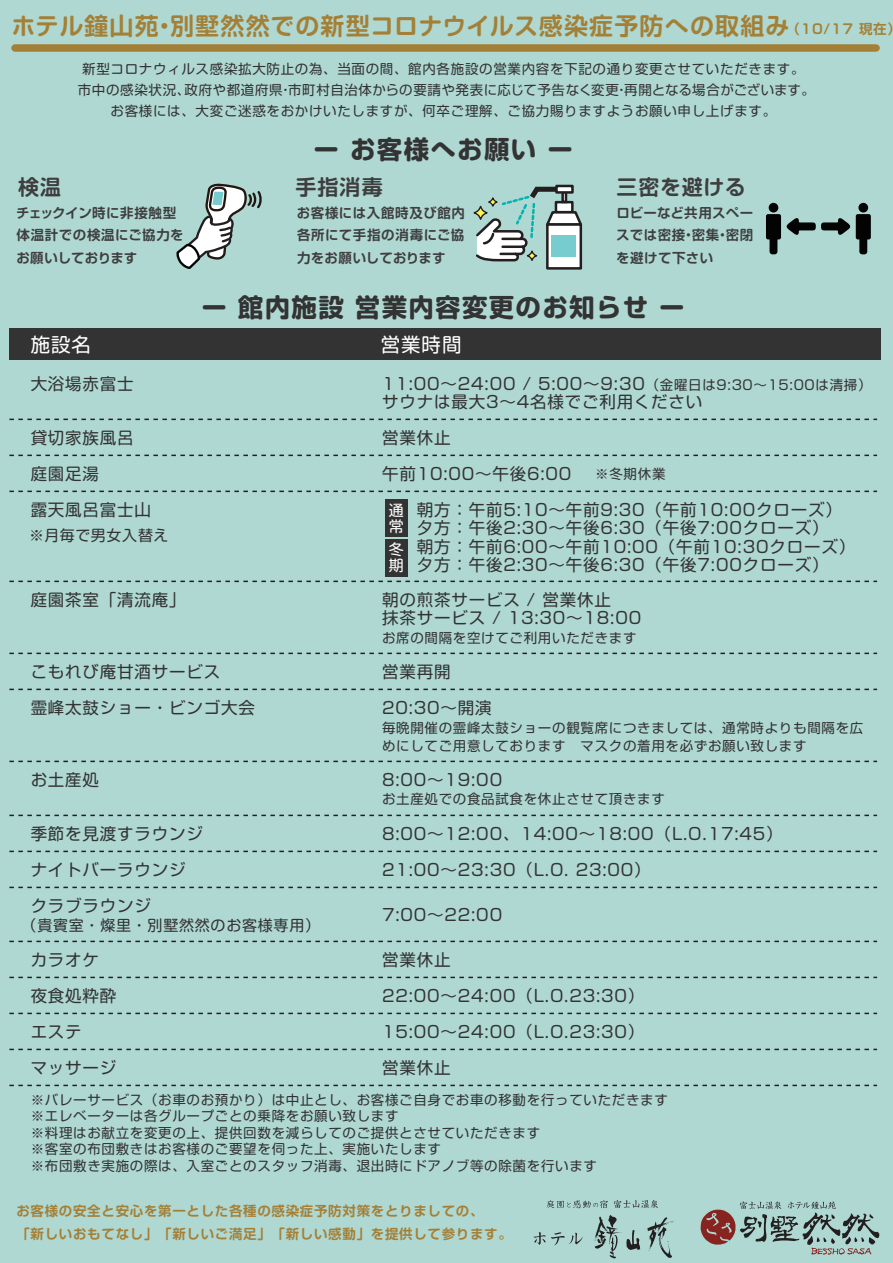
<style>
.page{position:relative;width:893px;height:1263px;background:#afd8d2}
.page>*{position:absolute;margin:0;border:0;box-sizing:border-box;transform-origin:0 0}
.t1{font:700 25.5px "Soft Go Std";letter-spacing:.05em;color:#333334}
.t2{font:700 24px "Soft Go Std De";letter-spacing:.05em;color:#a48037}
.t3{font:700 21px "Soft Go Std De";letter-spacing:.05em;color:#3e3e3f}
.t4{font:16.5px/36px "Soft Go Std";letter-spacing:.05em;color:#333334}
.t5{font:15px "Soft Go Std";letter-spacing:.05em;color:#333334}
.t6{font:15px "Soft Go Std";letter-spacing:.025em;color:#333334}
.t7{font:15px/15.8px "Soft Go Std";color:#fff}
.t8{font:13.5px/16.5px "Soft Go Std";letter-spacing:.05em;color:#333334}
.t9{font:700 13.5px/22.5px "Soft Go Std De";letter-spacing:.035em;color:#3e3e3f;text-align:justify}
.t10{font:700 13.5px/22.5px "Soft Go Std De";letter-spacing:.05em;color:#a48037}
.s1{font-size:13.5px}
</style>
<div class="page">
<svg style="left:594px;top:1215px;width:46px;height:43px"></svg>
<svg style="left:647px;top:1217px;width:27px;height:41px"></svg>
<svg style="left:547px;top:1200px;width:61px;height:8px"></svg>
<svg style="left:614px;top:1200px;width:44px;height:8px"></svg>
<svg style="left:534px;top:1232px;width:49px;height:13px"></svg>
<svg style="left:701px;top:1201px;width:178px;height:54px"></svg>
<svg style="left:176px;top:183px;width:85px;height:86px"></svg>
<div style="left:546px;top:223px;width:36px;height:47px;background:#fff;border:3px solid #231f20"></div>
<svg style="left:476px;top:185px;width:107px;height:78px"></svg>
<svg style="left:474px;top:206px;width:13px;height:13px"></svg>
<div style="left:473px;top:206px;width:15px;height:14px;border:1px solid #231f20;border-radius:50%"></div>
<svg style="left:527px;top:251px;width:10px;height:9px"></svg>
<div style="left:527px;top:250px;width:10px;height:11px;border:1px solid #231f20;border-radius:50%"></div>
<svg style="left:489px;top:198px;width:8px;height:8px"></svg>
<div style="left:488px;top:197px;width:10px;height:10px;border:1px solid #231f20;border-radius:50%"></div>
<div style="left:769px;top:203px;width:9px;height:9px;background:#030303;border-radius:50%"></div>
<svg style="left:766px;top:214px;width:15px;height:40px"></svg>
<div style="left:858px;top:203px;width:10px;height:9px;background:#030303;border-radius:50%"></div>
<svg style="left:856px;top:214px;width:15px;height:40px"></svg>
<svg style="left:787px;top:218px;width:63px;height:17px"></svg>
<div style="left:15px;top:44px;width:861px;height:8px;background:#a48037"></div>
<div style="left:9px;top:328px;width:872px;height:32px;background:#333334"></div>
<svg style="left:9px;top:419px;width:868px;height:1px"></svg>
<svg style="left:9px;top:455px;width:868px;height:1px"></svg>
<svg style="left:9px;top:491px;width:868px;height:1px"></svg>
<svg style="left:9px;top:581px;width:868px;height:1px"></svg>
<svg style="left:9px;top:653px;width:868px;height:1px"></svg>
<svg style="left:9px;top:689px;width:868px;height:1px"></svg>
<svg style="left:9px;top:761px;width:868px;height:1px"></svg>
<svg style="left:9px;top:815px;width:868px;height:1px"></svg>
<svg style="left:9px;top:851px;width:868px;height:1px"></svg>
<svg style="left:9px;top:887px;width:868px;height:1px"></svg>
<svg style="left:9px;top:941px;width:868px;height:1px"></svg>
<svg style="left:9px;top:977px;width:868px;height:1px"></svg>
<svg style="left:9px;top:1013px;width:868px;height:1px"></svg>
<svg style="left:9px;top:1049px;width:868px;height:1px"></svg>
<svg style="left:9px;top:1085px;width:868px;height:1px"></svg>
<div style="left:385px;top:500px;width:23px;height:37px;background:#333334"></div>
<div style="left:385px;top:539px;width:23px;height:38px;background:#333334"></div>
<h2 class="t2" style="left:11px;top:8px;width:780px">ホテル鐘山苑・別墅然然での新型コロナウイルス感染症予防への取組み</h2>
<p class="t10" style="left:787px;top:16px;width:116px">（10/17 現在）</p>
<p class="t8" style="left:78px;top:58px;width:739px;line-height:21px;text-align:center">新型コロナウィルス感染拡大防止の為、当面の間、館内各施設の営業内容を下記の通り変更させていただきます。市中の感染状況、政府や都道府県・市町村自治体からの要請や発表に応じて予告なく変更・再開となる場合がございます。お客様には、大変ご迷惑をおかけいたしますが、何卒ご理解、ご協力賜りますようお願い申し上げます。</p>
<h1 class="t1" style="left:314px;top:131px;width:261px">ー お客様へお願い ー</h1>
<p class="t3" style="left:18px;top:172px;width:45px">検温</p>
<p class="t3" style="left:295px;top:172px;width:89px">手指消毒</p>
<p class="t3" style="left:616px;top:172px;width:131px">三密を避ける</p>
<p class="t9" style="left:16px;top:200px;width:169px;text-align:left">チェックイン時に非接触型体温計での検温にご協力をお願いしております</p>
<p class="t9" style="left:297px;top:200px;width:170px">お客様には入館時及び館内各所にて手指の消毒にご協力をお願いしております</p>
<p class="t9" style="left:616px;top:200px;width:139px">ロビーなど共用スペースでは密接・密集・密閉を避けて下さい</p>
<h1 class="t1" style="left:201px;top:289px;width:485px">ー 館内施設 営業内容変更のお知らせ ー</h1>
<p class="t4" style="left:31px;top:364px;width:105px">大浴場赤富士</p>
<p class="t4" style="left:31px;top:418px;width:122px">貸切家族風呂庭園足湯<br>露天風呂富士山</p>
<p class="t6" style="left:29px;top:525px;width:141px">※月毎で男女入替え</p>
<p class="t4" style="left:31px;top:580px;width:157px">庭園茶室「清流庵」</p>
<p class="t4" style="left:31px;top:652px;width:226px">こもれび庵甘酒サービス<br>霊峰太鼓ショー・ビンゴ大会</p>
<p class="t4" style="left:31px;top:760px;width:70px">お土産処</p>
<p class="t4" style="left:31px;top:814px;width:174px">季節を見渡すラウンジナイトバーラウンジクラブラウンジ</p>
<p class="t4" style="left:31px;top:940px;width:87px">カラオケ夜食処粋酔エステ<br>マッサージ</p>
<p class="t5" style="left:22px;top:915px;width:300px">（貴賓室・燦里・別墅然然のお客様専用）</p>
<p class="t4" style="left:382px;top:373px;width:491px;line-height:18px">11:00～24:00 / 5:00～9:30<span class="s1">（金曜日は9:30～15:00は清掃）</span>サウナは最大3～4名様でご利用ください</p>
<p class="t4" style="left:382px;top:418px;width:461px">営業休止<br>午前10:00～午後6:00<br>　　朝方：午前5:10～午前9:30（午前10:00クローズ）</p>
<p class="t4" style="left:382px;top:516px;width:475px;line-height:19.5px">　　夕方：午後2:30～午後6:30（午後7:00クローズ）<br>　　朝方：午前6:00～午前10:00（午前10:30クローズ）</p>
<p class="t4" style="left:382px;top:546px;width:448px;line-height:34.5px">　　夕方：午後2:30～午後6:30（午後7:00クローズ）朝の煎茶サービス / 営業休止</p>
<p class="t4" style="left:382px;top:598px;width:261px">抹茶サービス / 13:30～18:00</p>
<p class="t4" style="left:382px;top:652px;width:111px">営業再開<br>20:30～開演</p>
<p class="t8" style="left:595px;top:465px;width:72px">※冬期休業</p>
<p class="t7" style="left:389px;top:501px;width:16px">通常</p>
<p class="t7" style="left:389px;top:540px;width:16px">冬期</p>
<p class="t8" style="left:382px;top:628px;width:256px">お席の間隔を空けてご利用いただきます</p>
<p class="t8" style="left:382px;top:718px;width:483px;line-height:18px">毎晩開催の霊峰太鼓ショーの観覧席につきましては、通常時よりも間隔を広めにしてご用意しております　マスクの着用を必ずお願い致します</p>
<p class="t8" style="left:382px;top:789px;width:284px">お土産処での食品試食を休止させて頂きます</p>
<p class="t4" style="left:382px;top:760px;width:122px">8:00～19:00</p>
<p class="t4" style="left:382px;top:814px;width:402px">8:00～12:00、14:00～18:00（L.O.17:45）<br>21:00～23:30（L.O. 23:00）</p>
<p class="t4" style="left:382px;top:895px;width:122px">7:00～22:00</p>
<p class="t4" style="left:382px;top:940px;width:264px">営業休止<br>22:00～24:00（L.O.23:30）<br>15:00～24:00（L.O.23:30）営業休止</p>
<p class="t8" style="left:31px;top:1090px;width:639px">※バレーサービス（お車のお預かり）は中止とし、お客様ご自身でお車の移動を行っていただきます※エレベーターは各グループごとの乗降をお願い致します<br>※料理はお献立を変更の上、提供回数を減らしてのご提供とさせていただきます<br>※客室の布団敷きはお客様のご要望を伺った上、実施いたします<br>※布団敷き実施の際は、入室ごとのスタッフ消毒、退出時にドアノブ等の除菌を行います</p>
<p class="t10" style="left:16px;top:1199px;width:497px">お客様の安全と安心を第一とした各種の感染症予防対策をとりましての、<br>「新しいおもてなし」「新しいご満足」「新しい感動」を提供して参ります。</p>
</div>
